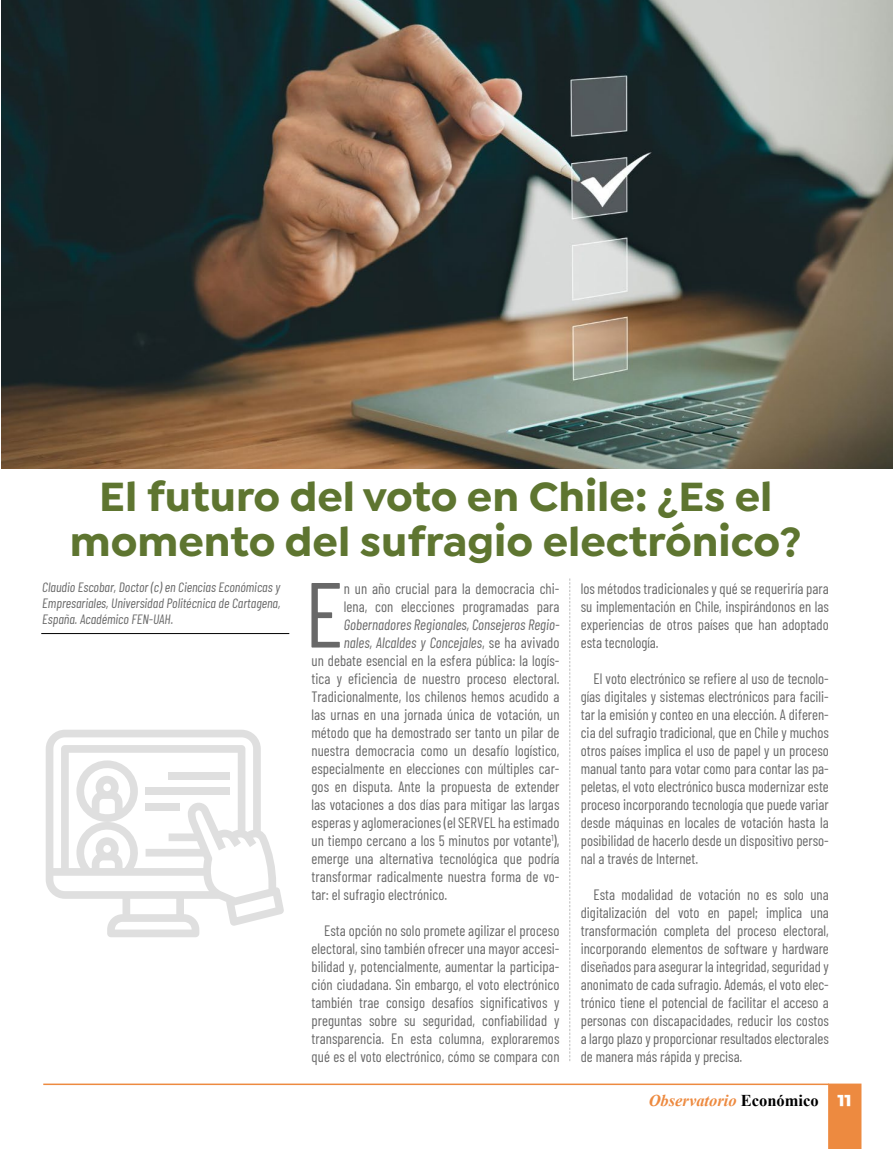
<style>
.page{position:relative;width:893px;height:1149px;background:#fff}
.page>*{position:absolute;margin:0;border:0;box-sizing:border-box;transform-origin:0 0}
.t1{font:92.1px "Barlow Condensed";color:#686868}
.t2{font:700 43.5px/45px "Isidora Sans";color:#5e7530;text-align:center}
.t3{font:italic 700 16.5px "Times New Roman";color:#ed8a40}
.t4{font:15px/18px "Barlow Condensed";letter-spacing:.005em;color:#686868;text-align:justify}
.t5{font:italic 15px "Barlow Condensed";letter-spacing:.005em;color:#686868}
.t6{font:italic 13.5px/16.2px "Barlow Condensed";color:#686868;text-align:justify}
.s1{font-style:normal}
.s2{font-style:normal;color:#000}
.s3{font-family:"Isidora Sans";font-weight:900;font-style:normal;color:#fff}
</style>
<div class="page">
<div style="left:828px;top:1083px;width:33px;height:64px;background:#ed8a40"></div>
<hr style="left:43px;top:1083px;width:786px;height:1px;background:#ed8a40">
<img style="left:1px;top:0;width:892px;height:468px">
<hr style="left:41px;top:633px;width:248px;height:1px;background:#000">
<svg style="left:569px;top:578px;width:1px;height:482px"></svg>
<svg style="left:46px;top:730px;width:238px;height:206px"></svg>
<svg style="left:76px;top:760px;width:62px;height:61px"></svg>
<div style="left:169px;top:771px;width:61px;height:8px;background:#dfdfdf"></div>
<div style="left:146px;top:787px;width:84px;height:7px;background:#dfdfdf"></div>
<div style="left:146px;top:802px;width:34px;height:8px;background:#dfdfdf"></div>
<h2 class="t2" style="left:70px;top:474px;width:733px">El futuro del voto en Chile: ¿Es el momento del sufragio electrónico?</h2>
<h1 class="t1" style="left:305px;top:548px;width:40px">E</h1>
<p class="t4" style="left:344px;top:578px;width:217px">n un año crucial para la democracia chi&shy;lena, con elecciones programadas para</p>
<p class="t6" style="left:42px;top:578px;width:240px">Claudio Escobar, Doctor (c) en Ciencias Económicas y Empresariales, Universidad Politécnica de Cartagena, España. Académico FEN-UAH.</p>
<p class="t4" style="left:581px;top:578px;width:250px">los métodos tradicionales y qué se requeriría para su implementación en Chile, inspirándonos en las experiencias de otros países que han adoptado esta tecnología.</p>
<p class="t4" style="left:581px;top:668px;width:250px;text-indent:13px">El voto electrónico se refiere al uso de tecnolo&shy;gías digitales y sistemas electrónicos para facili&shy;tar la emisión y conteo en una elección. A diferen&shy;cia del sufragio tradicional, que en Chile y muchos otros países implica el uso de papel y un proceso manual tanto para votar como para contar las pa&shy;peletas, el voto electrónico busca modernizar este proceso incorporando tecnología que puede variar desde máquinas en locales de votación hasta la posibilidad de hacerlo desde un dispositivo perso&shy;nal a través de Internet.</p>
<p class="t4" style="left:581px;top:884px;width:250px;text-indent:13px">Esta modalidad de votación no es solo una digitalización del voto en papel; implica una transformación completa del proceso electoral, incorporando elementos de software y hardware diseñados para asegurar la integridad, seguridad y anonimato de cada sufragio. Además, el voto elec&shy;trónico tiene el potencial de facilitar el acceso a personas con discapacidades, reducir los costos a largo plazo y proporcionar resultados electorales de manera más rápida y precisa.</p>
<p class="t5" style="left:344px;top:613px;width:217px">Gobernadores Regionales, Consejeros Regio-</p>
<p class="t5" style="left:344px;top:631px;width:217px">nales, Alcaldes y Concejales<span class="s1">, se ha avivado</span></p>
<p class="t4" style="left:311px;top:650px;width:250px">un debate esencial en la esfera pública: la logís-</p>
<p class="t4" style="left:311px;top:668px;width:250px">tica y eficiencia de nuestro proceso electoral.</p>
<p class="t4" style="left:311px;top:686px;width:250px">Tradicionalmente, los chilenos hemos acudido a</p>
<p class="t4" style="left:311px;top:704px;width:250px">las urnas en una jornada única de votación, un</p>
<p class="t4" style="left:311px;top:722px;width:250px">método que ha demostrado ser tanto un pilar de</p>
<p class="t4" style="left:311px;top:740px;width:250px">nuestra democracia como un desafío logístico,</p>
<p class="t4" style="left:311px;top:758px;width:250px">especialmente en elecciones con múltiples car-</p>
<p class="t4" style="left:311px;top:776px;width:250px">gos en disputa. Ante la propuesta de extender</p>
<p class="t4" style="left:311px;top:794px;width:250px">las votaciones a dos días para mitigar las largas</p>
<p class="t4" style="left:311px;top:812px;width:250px">esperas y aglomeraciones (el SERVEL ha estimado</p>
<p class="t4" style="left:311px;top:830px;width:250px">un tiempo cercano a los 5 minutos por votante<sup>1</sup>),</p>
<p class="t4" style="left:311px;top:848px;width:250px">emerge una alternativa tecnológica que podría</p>
<p class="t4" style="left:311px;top:866px;width:250px">transformar radicalmente nuestra forma de vo-</p>
<p class="t4" style="left:311px;top:884px;width:137px">tar: el sufragio electrónico.</p>
<p class="t4" style="left:311px;top:920px;width:250px;text-indent:13px">Esta opción no solo promete agilizar el proceso electoral, sino también ofrecer una mayor accesi&shy;bilidad y, potencialmente, aumentar la participa&shy;ción ciudadana. Sin embargo, el voto electrónico también trae consigo desafíos significativos y preguntas sobre su seguridad, confiabilidad y transparencia. En esta columna, exploraremos qué es el voto electrónico, cómo se compara con</p>
<p class="t3" style="left:649px;top:1088px;width:204px">Observatorio <span class="s2">Económico</span> <span class="s3">11</span></p>
</div>
